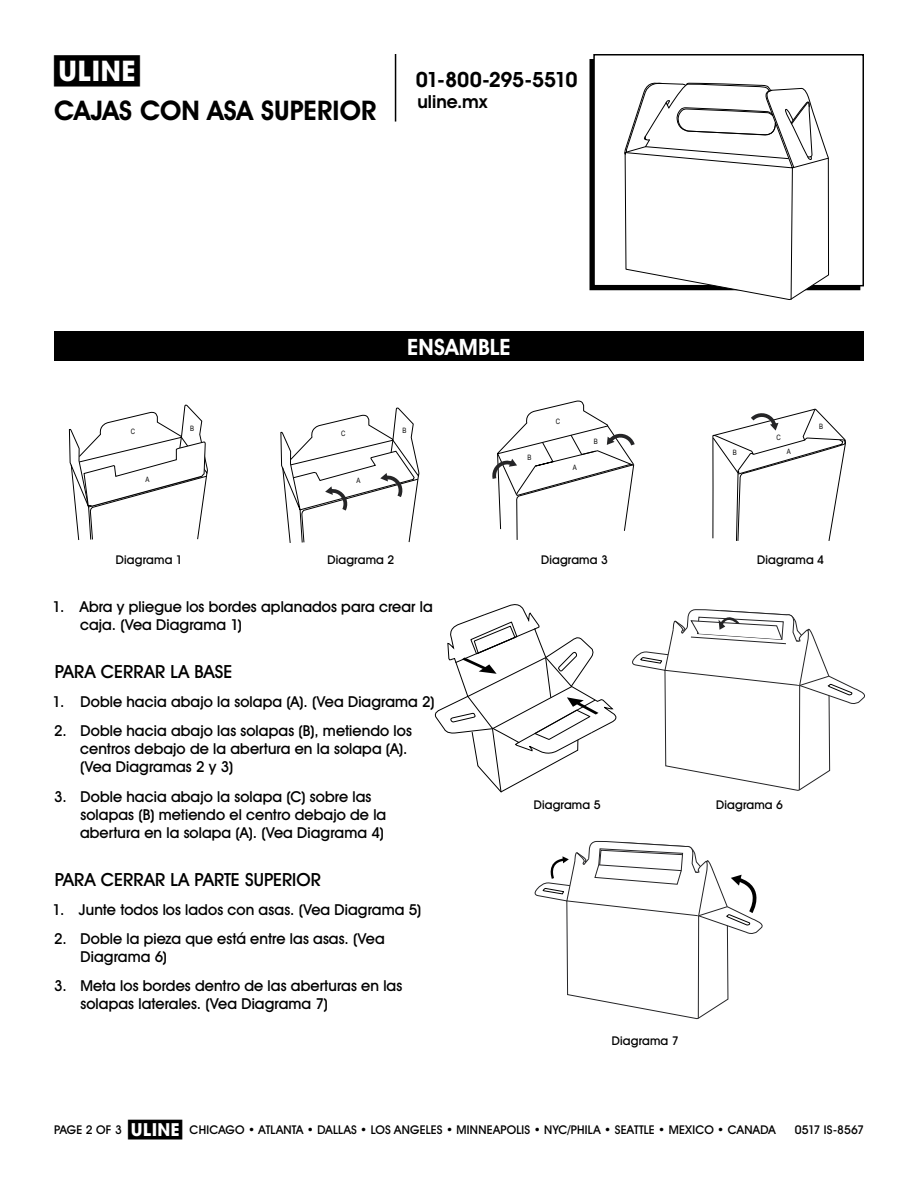
<style>
.page{position:relative;width:918px;height:1188px;background:#fff}
.page>*{position:absolute;margin:0;border:0;box-sizing:border-box;transform-origin:0 0}
.t1{font:700 28.5px "Uline Two Knine";color:#000}
.t2{font:700 27px "Uline Two Knine";letter-spacing:.005em;color:#000}
.t3{font:700 22.5px "Uline Two Knine";letter-spacing:.01em;color:#fff}
.t4{font:700 21px "Uline Two Knine";letter-spacing:-.025em;color:#000}
.t5{font:18px "Uline Two Knine";letter-spacing:.005em;color:#000}
.t6{font:700 18px "Uline Two Knine";color:#000}
.t7{font:15px/18px "Uline Two Knine";letter-spacing:.005em;color:#000}
.t8{font:12px "Uline Two Knine";letter-spacing:.015em;color:#000}
.t9{font:12px "Uline Two Knine";letter-spacing:-.005em;color:#000}
.t10{font:7.35px "Arial Narrow";color:#000}
.s1{font-size:18px}
</style>
<div class="page">
<hr style="left:395px;top:54px;width:1px;height:68px;background:#000">
<div style="left:54px;top:331px;width:810px;height:30px;background:#000"></div>
<svg style="left:69px;top:404px;width:139px;height:136px"></svg>
<svg style="left:280px;top:407px;width:139px;height:136px"></svg>
<svg style="left:492px;top:400px;width:143px;height:140px"></svg>
<svg style="left:712px;top:408px;width:134px;height:133px"></svg>
<svg style="left:434px;top:604px;width:183px;height:189px"></svg>
<svg style="left:534px;top:841px;width:229px;height:178px"></svg>
<div style="left:593px;top:54px;width:271px;height:232px;border:2px solid #000"></div>
<svg style="left:624px;top:82px;width:205px;height:218px"></svg>
<svg style="left:632px;top:609px;width:233px;height:182px"></svg>
<h1 class="t1" style="left:54px;top:53px;width:87px">π</h1>
<h2 class="t2" style="left:54px;top:94px;width:324px">CAJAS CON ASA SUPERIOR</h2>
<h3 class="t4" style="left:416px;top:67px;width:163px">01-800-295-5510</h3>
<p class="t6" style="left:417px;top:91px;width:71px">uline.mx</p>
<p class="t10" style="left:131px;top:426px;width:6px">C</p>
<p class="t10" style="left:190px;top:423px;width:6px">B</p>
<p class="t10" style="left:341px;top:428px;width:6px">C</p>
<p class="t10" style="left:145px;top:474px;width:6px">A</p>
<p class="t10" style="left:356px;top:475px;width:6px">A</p>
<h3 class="t3" style="left:407px;top:333px;width:105px">ENSAMBLE</h3>
<p class="t10" style="left:402px;top:425px;width:6px">B</p>
<p class="t10" style="left:528px;top:452px;width:6px">B</p>
<p class="t10" style="left:556px;top:416px;width:6px">C</p>
<p class="t10" style="left:573px;top:462px;width:6px">A</p>
<p class="t10" style="left:594px;top:436px;width:6px">B</p>
<p class="t10" style="left:733px;top:447px;width:6px">B</p>
<p class="t10" style="left:777px;top:432px;width:6px">C</p>
<p class="t10" style="left:787px;top:446px;width:6px">A</p>
<p class="t10" style="left:819px;top:421px;width:6px">B</p>
<p class="t8" style="left:116px;top:553px;width:68px">Diagrama 1</p>
<p class="t8" style="left:327px;top:553px;width:68px">Diagrama 2</p>
<p class="t8" style="left:541px;top:553px;width:68px">Diagrama 3</p>
<p class="t8" style="left:757px;top:553px;width:68px">Diagrama 4</p>
<p class="t7" style="left:80px;top:597px;width:354px;text-indent:-28px">1. Abra y pliegue los bordes aplanados para crear la caja. (Vea Diagrama 1)</p>
<p class="t5" style="left:55px;top:661px;width:179px">PARA CERRAR LA BASE</p>
<p class="t7" style="left:53px;top:692px;width:384px">1. Doble hacia abajo la solapa (A). (Vea Diagrama 2)</p>
<p class="t7" style="left:80px;top:721px;width:333px;text-indent:-26px">2. Doble hacia abajo las solapas (B), metiendo los centros debajo de la abertura en la solapa (A). (Vea Diagramas 2 y 3)</p>
<p class="t7" style="left:80px;top:787px;width:308px;text-indent:-26px">3. Doble hacia abajo la solapa (C) sobre las solapas (B) metiendo el centro debajo de la abertura en la solapa (A). (Vea Diagrama 4)</p>
<p class="t5" style="left:55px;top:869px;width:268px">PARA CERRAR LA PARTE SUPERIOR</p>
<p class="t7" style="left:53px;top:901px;width:370px">1. Junte todos los lados con asas. (Vea Diagrama 5)</p>
<p class="t7" style="left:80px;top:929px;width:306px;text-indent:-26px">2. Doble la pieza que está entre las asas. (Vea<br>Diagrama 6)</p>
<p class="t7" style="left:80px;top:976px;width:323px;text-indent:-26px">3. Meta los bordes dentro de las aberturas en las solapas laterales. (Vea Diagrama 7)</p>
<p class="t8" style="left:534px;top:797px;width:68px">Diagrama 5</p>
<p class="t8" style="left:716px;top:797px;width:68px">Diagrama 6</p>
<p class="t8" style="left:612px;top:1034px;width:68px">Diagrama 7</p>
<p class="t8" style="left:128px;top:1122px;width:649px"><span class="s1">π</span> CHICAGO • ATLANTA • DALLAS • LOS ANGELES • MINNEAPOLIS • NYC/PHILA • SEATTLE • MEXICO • CANADA</p>
<p class="t8" style="left:54px;top:1122px;width:69px">PAGE 2 OF 3</p>
<p class="t9" style="left:795px;top:1122px;width:71px">0517 IS-8567</p>
</div>
